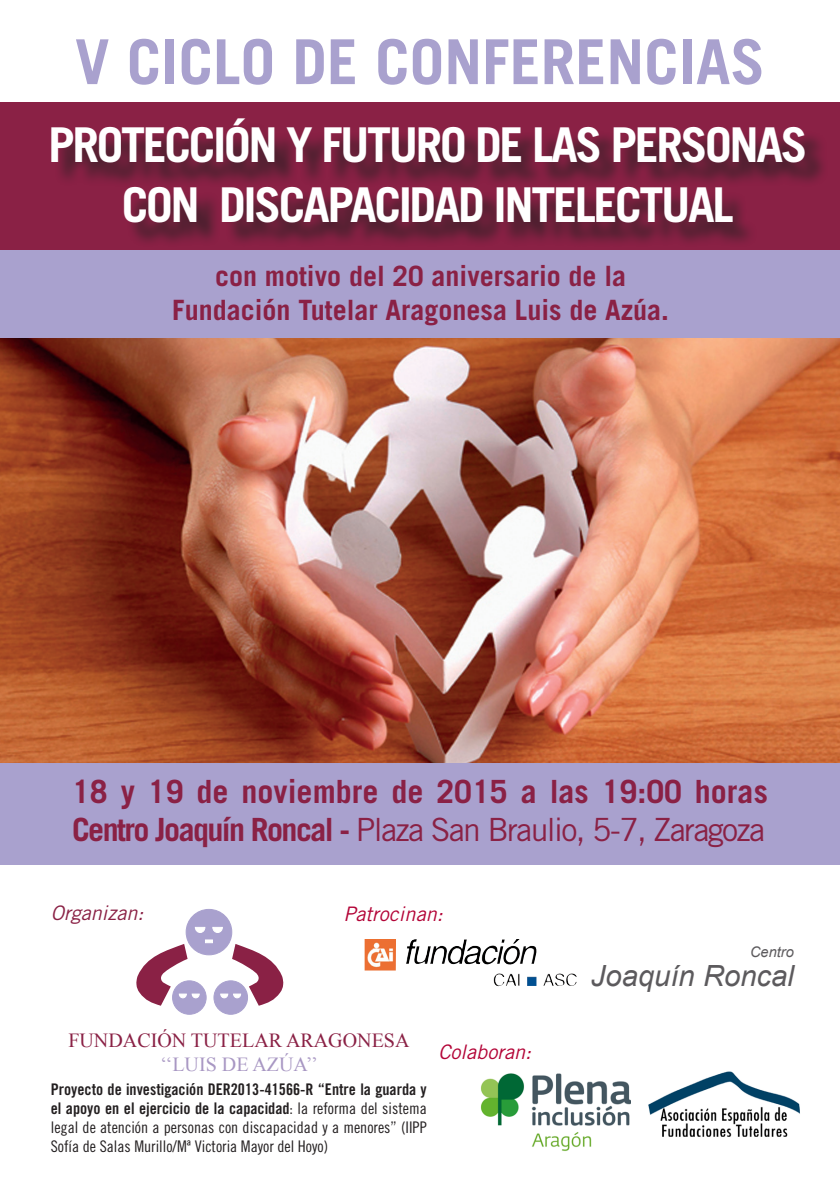
<style>
.page{position:relative;width:840px;height:1191px;background:#fff}
.page>*{position:absolute;margin:0;border:0;box-sizing:border-box;transform-origin:0 0}
.t1{font:700 62px "Trade Gothic LT Std";color:#a9a1ce}
.t2{font:700 48px/60px "Trade Gothic LT Std";letter-spacing:-.05em;color:#fff;text-align:center}
.t3{font:32px "Trade Gothic LT Std";letter-spacing:-.05em;color:#8a2145}
.t4{font:700 32px "Trade Gothic LT Std";color:#8a2145}
.t5{font:italic 29.2px "Arial";color:#5c5a5d}
.t6{font:700 28px "Trade Gothic LT Std";color:#8a2145}
.t7{font:20px "Times New Roman";color:#8a2145}
.t8{font:italic 20px "Trade Gothic LT Std";color:#b30437}
.t9{font:20px "Times New Roman";color:#a897c3}
.t10{font:italic 20px "Trade Gothic LT Std";color:#8a2145}
.t11{font:16px/19.2px "Trade Gothic LT Std Cn 18";color:#231f20;text-align:justify}
.t12{font:italic 14.6px "Arial";color:#5c5a5d}
.s1{font-weight:700}
.s2{font-family:"Trade Gothic LT Std Bd Cn 20"}
</style>
<div class="page">
<div style="left:0;top:748px;width:839px;height:117px;background:#a9a1ce"></div>
<img style="left:0;top:338px;width:839px;height:425px">
<div style="left:0;top:102px;width:839px;height:155px;background:#8a2145"></div>
<div style="left:54px;top:121px;width:773px;height:126px;background:#231f20;opacity:.75"></div>
<div style="left:0;top:251px;width:839px;height:87px;background:#a9a1ce"></div>
<div style="left:186px;top:909px;width:46px;height:45px;background:#a9a1ce;border-radius:50%"></div>
<div style="left:186px;top:909px;width:46px;height:46px;border:1px solid #a9a1ce;border-radius:50%"></div>
<svg style="left:195px;top:927px;width:10px;height:6px"></svg>
<svg style="left:212px;top:927px;width:10px;height:6px"></svg>
<svg style="left:205px;top:940px;width:7px;height:2px"></svg>
<div style="left:172px;top:980px;width:34px;height:34px;background:#a9a1ce;border-radius:50%"></div>
<div style="left:172px;top:980px;width:34px;height:34px;border:1px solid #a9a1ce;border-radius:50%"></div>
<div style="left:214px;top:980px;width:33px;height:34px;background:#a9a1ce;border-radius:50%"></div>
<div style="left:214px;top:980px;width:33px;height:34px;border:1px solid #a9a1ce;border-radius:50%"></div>
<svg style="left:136px;top:944px;width:63px;height:61px"></svg>
<svg style="left:220px;top:944px;width:63px;height:61px"></svg>
<img style="left:364px;top:939px;width:212px;height:48px">
<img style="left:480px;top:1073px;width:150px;height:78px">
<img style="left:648px;top:1071px;width:152px;height:66px">
<p class="t1" style="left:75px;top:24px;width:691px">V CICLO DE CONFERENCIAS</p>
<p class="t2" style="left:48px;top:114px;width:760px">PROTECCIÓN Y FUTURO DE LAS PERSONAS<br>CON DISCAPACIDAD INTELECTUAL</p>
<p class="t6" style="left:215px;top:259px;width:412px">con motivo del 20 aniversario de la</p>
<p class="t6" style="left:172px;top:292px;width:498px">Fundación Tutelar Aragonesa Luis de Azúa.</p>
<p class="t4" style="left:72px;top:772px;width:697px">18 y 19 de noviembre de 2015 a las 19:00 horas</p>
<p class="t3" style="left:72px;top:810px;width:694px"><span class="s1">Centro Joaquín Roncal -</span> Plaza San Braulio, 5-7, Zaragoza</p>
<p class="t10" style="left:51px;top:900px;width:94px">Organizan:</p>
<p class="t8" style="left:343px;top:902px;width:101px">Patrocinan:</p>
<p class="t7" style="left:68px;top:1027px;width:342px">FUNDACIÓN TUTELAR ARAGONESA</p>
<p class="t9" style="left:160px;top:1051px;width:158px">‘‘LUIS DE AZÚA’’</p>
<p class="t11" style="left:51px;top:1079px;width:377px"><span class="s2">Proyecto de investigación DER2013-41566-R “Entre la guarda y el apoyo en el ejercicio de la capacidad</span>: la reforma del sistema legal de atención a personas con discapacidad y a menores” (IIPP Sofía de Salas Murillo/Mª Victoria Mayor del Hoyo)</p>
<p class="t8" style="left:438px;top:1040px;width:94px">Colaboran:</p>
<p class="t12" style="left:749px;top:942px;width:45px">Centro</p>
<p class="t5" style="left:590px;top:956px;width:204px">Joaquín Roncal</p>
</div>
